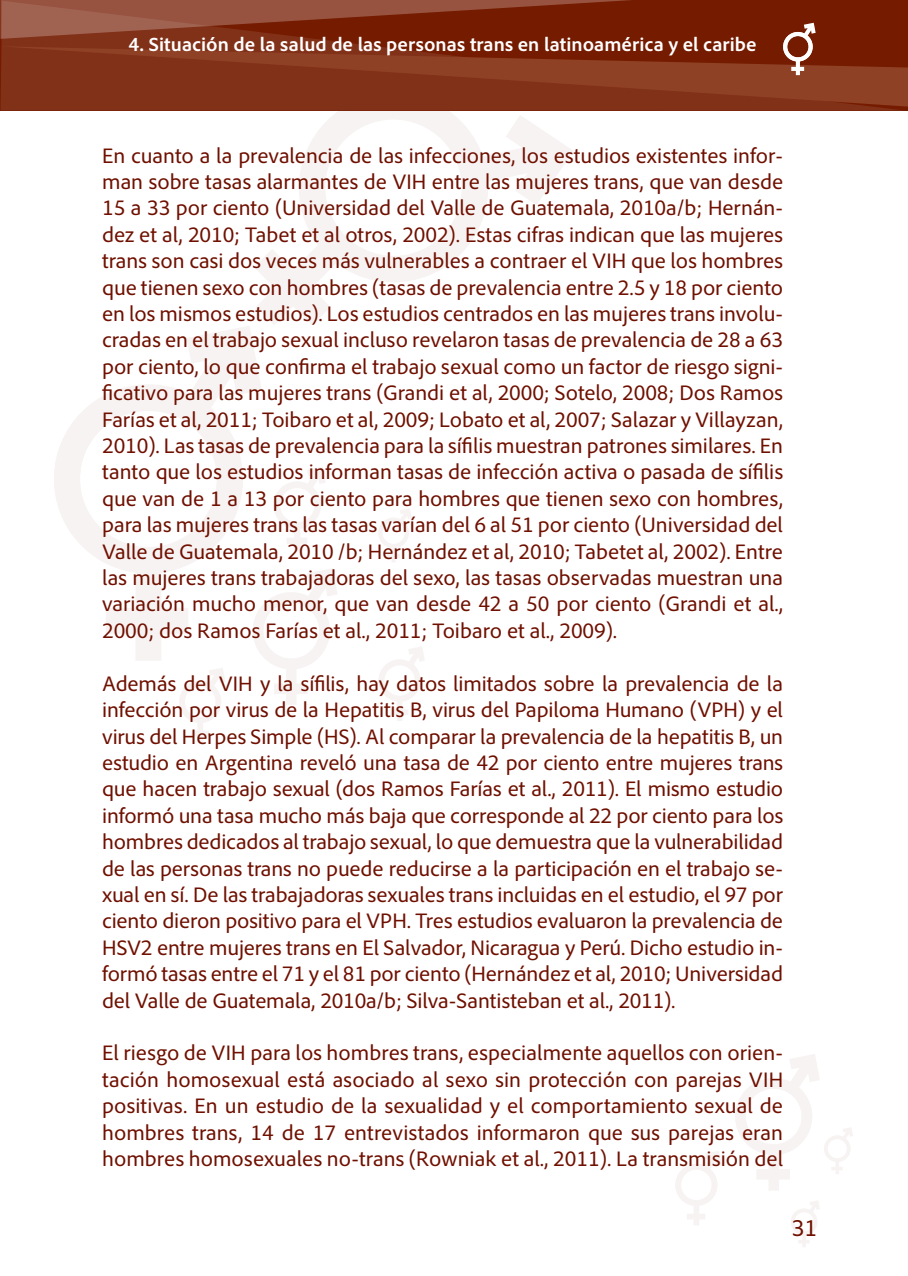
<style>
.page{position:relative;width:908px;height:1276px;background:#fff}
.page>*{position:absolute;margin:0;border:0;box-sizing:border-box;transform-origin:0 0}
.t1{font:24px "Adobe Clean";color:#6f1000}
.t2{font:22px/26.4px "Adobe Clean";letter-spacing:-.005em;color:#6f1000;text-align:justify}
.t3{font:700 20px "Adobe Clean";color:#fff}
</style>
<div class="page">
<svg style="left:676px;top:1151px;width:45px;height:74px"></svg>
<svg style="left:791px;top:1201px;width:28px;height:46px"></svg>
<svg style="left:106px;top:586px;width:82px;height:74px;fill:#f8f3f3"></svg>
<svg style="left:54px;top:326px;width:207px;height:260px"></svg>
<svg style="left:247px;top:568px;width:90px;height:137px"></svg>
<svg style="left:274px;top:467px;width:51px;height:84px"></svg>
<svg style="left:379px;top:509px;width:32px;height:53px"></svg>
<svg style="left:179px;top:668px;width:46px;height:74px"></svg>
<svg style="left:735px;top:1054px;width:117px;height:136px"></svg>
<svg style="left:379px;top:647px;width:45px;height:74px"></svg>
<svg style="left:255px;top:250px;width:75px;height:75px;fill:#f8f3f3"></svg>
<svg style="left:291px;top:111px;width:282px;height:179px"></svg>
<svg style="left:1px;top:107px;width:903px;height:4px;background:#802d15"></svg>
<svg style="left:0;top:46px;width:907px;height:61px;background:#85341b"></svg>
<svg style="left:1px;top:0;width:906px;height:75px;background:#833118"></svg>
<p class="t3" style="left:128px;top:32px;width:629px">4. Situación de la salud de las personas trans en latinoamérica y el caribe</p>
<p class="t2" style="left:102px;top:142px;width:682px">En cuanto a la prevalencia de las infecciones, los estudios existentes infor&shy;man sobre tasas alarmantes de VIH entre las mujeres trans, que van desde 15 a 33 por ciento (Universidad del Valle de Guatemala, 2010a/b; Hernán&shy;dez et al, 2010; Tabet et al otros, 2002). Estas cifras indican que las mujeres trans son casi dos veces más vulnerables a contraer el VIH que los hombres que tienen sexo con hombres (tasas de prevalencia entre 2.5 y 18 por ciento en los mismos estudios). Los estudios centrados en las mujeres trans involu&shy;cradas en el trabajo sexual incluso revelaron tasas de prevalencia de 28 a 63 por ciento, lo que confirma el trabajo sexual como un factor de riesgo signi&shy;ficativo para las mujeres trans (Grandi et al, 2000; Sotelo, 2008; Dos Ramos Farías et al, 2011; Toibaro et al, 2009; Lobato et al, 2007; Salazar y Villayzan, 2010). Las tasas de prevalencia para la sífilis muestran patrones similares. En tanto que los estudios informan tasas de infección activa o pasada de sífilis que van de 1 a 13 por ciento para hombres que tienen sexo con hombres, para las mujeres trans las tasas varían del 6 al 51 por ciento (Universidad del Valle de Guatemala, 2010 /b; Hernández et al, 2010; Tabetet al, 2002). Entre las mujeres trans trabajadoras del sexo, las tasas observadas muestran una variación mucho menor, que van desde 42 a 50 por ciento (Grandi et al., 2000; dos Ramos Farías et al., 2011; Toibaro et al., 2009).</p>
<p class="t2" style="left:102px;top:670px;width:682px">Además del VIH y la sífilis, hay datos limitados sobre la prevalencia de la infección por virus de la Hepatitis B, virus del Papiloma Humano (VPH) y el virus del Herpes Simple (HS). Al comparar la prevalencia de la hepatitis B, un estudio en Argentina reveló una tasa de 42 por ciento entre mujeres trans que hacen trabajo sexual (dos Ramos Farías et al., 2011). El mismo estudio informó una tasa mucho más baja que corresponde al 22 por ciento para los hombres dedicados al trabajo sexual, lo que demuestra que la vulnerabilidad de las personas trans no puede reducirse a la participación en el trabajo se&shy;xual en sí. De las trabajadoras sexuales trans incluidas en el estudio, el 97 por ciento dieron positivo para el VPH. Tres estudios evaluaron la prevalencia de HSV2 entre mujeres trans en El Salvador, Nicaragua y Perú. Dicho estudio in&shy;formó tasas entre el 71 y el 81 por ciento (Hernández et al, 2010; Universidad del Valle de Guatemala, 2010a/b; Silva-Santisteban et al., 2011).</p>
<p class="t2" style="left:102px;top:1039px;width:682px">El riesgo de VIH para los hombres trans, especialmente aquellos con orien&shy;tación homosexual está asociado al sexo sin protección con parejas VIH positivas. En un estudio de la sexualidad y el comportamiento sexual de hombres trans, 14 de 17 entrevistados informaron que sus parejas eran hombres homosexuales no-trans (Rowniak et al., 2011). La transmisión del</p>
<p class="t1" style="left:791px;top:1214px;width:27px">31</p>
</div>
